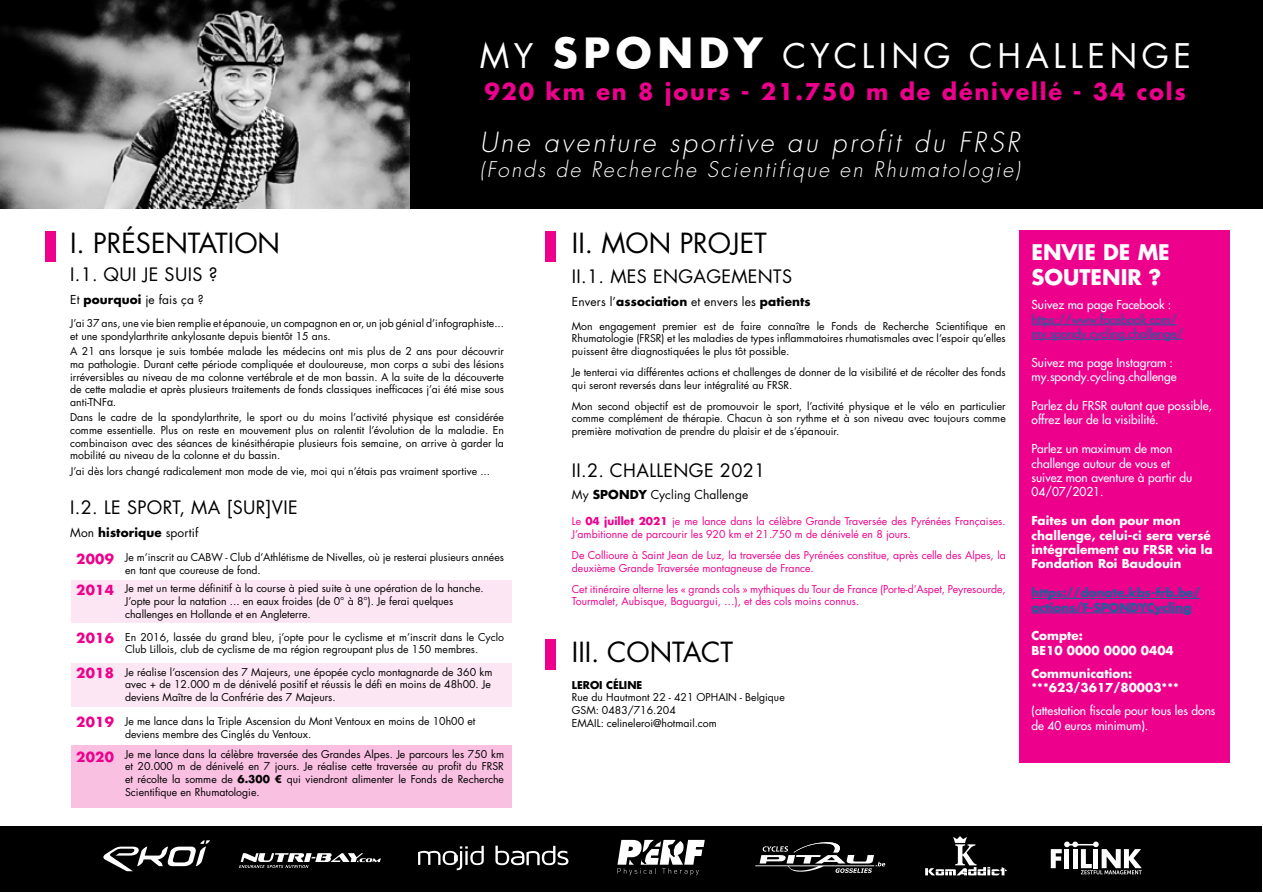
<style>
.page{position:relative;width:1263px;height:893px;background:#fff}
.page>*{position:absolute;margin:0;border:0;box-sizing:border-box;transform-origin:0 0}
.t1{font:33px "Futura LT Pro";letter-spacing:.14em;color:#fff}
.t2{font:27px "Futura LT Pro";color:#000}
.t3{font:italic 300 27px "Futura LT Pro";letter-spacing:.1em;color:#fff}
.t4{font:700 22.5px "Futura LT Pro";letter-spacing:.08em;color:#ec008c}
.t5{font:italic 300 21px "Futura LT Pro";letter-spacing:.1em;color:#fff}
.t6{font:700 21px/25.2px "Futura LT Pro";color:#fff}
.t7{font:18px "Futura LT Pro";letter-spacing:.02em;color:#000}
.t8{font:700 13.5px "Futura LT Pro";letter-spacing:.02em;color:#ec008c}
.t9{font:500 12px/14.4px "Futura LT Pro";color:#fff}
.t10{font:700 12px/14.4px "Futura LT Pro";color:#fff}
.t11{font:12px "Futura LT Pro";letter-spacing:.01em;color:#000}
.t12{font:500 12px/14.4px "Futura LT Pro";color:#215e9e}
.t13{font:700 12px/14.4px "Futura LT Pro";color:#215e9e}
.t14{font:10.5px/12.6px "Futura LT Pro";color:#000}
.t15{font:10.5px/12.6px "Futura LT Pro";color:#ec008c}
.t16{font:700 10.5px "Futura LT Pro";color:#000}
.s1{font-weight:700;font-size:40.5px}
.s2{font-weight:700}
.s3{font-family:"Arial"}
</style>
<div class="page">
<div style="left:45px;top:231px;width:10px;height:31px;background:#ec008c"></div>
<div style="left:545px;top:231px;width:11px;height:31px;background:#ec008c"></div>
<div style="left:545px;top:639px;width:11px;height:31px;background:#ec008c"></div>
<img style="left:0;top:0;width:513px;height:209px">
<div style="left:71px;top:580px;width:441px;height:43px;background:#fde6f3"></div>
<div style="left:71px;top:663px;width:441px;height:43px;background:#fde6f3"></div>
<div style="left:71px;top:745px;width:441px;height:63px;background:#fac0e2"></div>
<div style="left:410px;top:1px;width:853px;height:208px;background:#000"></div>
<div style="left:1019px;top:231px;width:211px;height:532px;background:#ec008c"></div>
<hr style="left:1031px;top:325px;width:146px;height:1px;background:#215e9e">
<hr style="left:1031px;top:339px;width:152px;height:1px;background:#215e9e">
<hr style="left:1031px;top:598px;width:169px;height:1px;background:#215e9e">
<hr style="left:1031px;top:613px;width:160px;height:1px;background:#215e9e">
<div style="left:1px;top:826px;width:1261px;height:66px;background:#000"></div>
<svg style="left:755px;top:842px;width:130px;height:31px"></svg>
<svg style="left:925px;top:836px;width:82px;height:39px"></svg>
<svg style="left:418px;top:846px;width:66px;height:24px"></svg>
<svg style="left:495px;top:846px;width:73px;height:19px"></svg>
<svg style="left:239px;top:853px;width:142px;height:15px"></svg>
<svg style="left:1051px;top:841px;width:91px;height:33px"></svg>
<svg style="left:617px;top:840px;width:87px;height:35px"></svg>
<svg style="left:103px;top:840px;width:107px;height:31px"></svg>
<h1 class="t1" style="left:480px;top:34px;width:713px">MY <span class="s1">SPONDY</span> CYCLING CHALLENGE</h1>
<h3 class="t4" style="left:484px;top:74px;width:703px">920 km en 8 jours - 21.750 m de dénivellé - 34 cols</h3>
<h2 class="t3" style="left:480px;top:125px;width:541px">Une aventure sportive au profit du FRSR</h2>
<h3 class="t5" style="left:480px;top:156px;width:542px">(Fonds de Recherche Scientifique en Rhumatologie)</h3>
<h2 class="t2" style="left:70px;top:225px;width:211px">I. PRÉSENTATION</h2>
<h3 class="t7" style="left:70px;top:262px;width:149px">I.1. QUI JE SUIS ?</h3>
<p class="t11" style="left:70px;top:291px;width:135px">Et <span class="s2">pourquoi</span> je fais ça ?</p>
<p class="t14" style="left:70px;top:317px;width:435px">J’ai 37 ans, une vie bien remplie et épanouie, un compagnon en or, un job génial d’infographiste... et une spondylarthrite ankylosante depuis bientôt 15 ans.</p>
<p class="t14" style="left:70px;top:345px;width:435px;text-align:justify">A 21 ans lorsque je suis tombée malade les médecins ont mis plus de 2 ans pour découvrir ma pathologie. Durant cette période compliquée et douloureuse, mon corps a subi des lésions irréversibles au niveau de ma colonne vertébrale et de mon bassin. A la suite de la découverte de cette maladie et après plusieurs traitements de fonds classiques inefficaces j’ai été mise sous anti-TNF<span class="s3">α.</span></p>
<p class="t14" style="left:70px;top:411px;width:435px;text-align:justify">Dans le cadre de la spondylarthrite, le sport ou du moins l’activité physique est considérée comme essentielle. Plus on reste en mouvement plus on ralentit l’évolution de la maladie. En combinaison avec des séances de kinésithérapie plusieurs fois semaine, on arrive à garder la mobilité au niveau de la colonne et du bassin.</p>
<p class="t14" style="left:70px;top:464px;width:421px">J’ai dès lors changé radicalement mon mode de vie, moi qui n’étais pas vraiment sportive ...</p>
<h3 class="t7" style="left:70px;top:495px;width:229px">I.2. LE SPORT, MA [SUR]VIE</h3>
<p class="t11" style="left:70px;top:524px;width:130px">Mon <span class="s2">historique</span> sportif</p>
<p class="t8" style="left:76px;top:548px;width:39px">2009</p>
<p class="t8" style="left:76px;top:579px;width:39px">2014</p>
<p class="t8" style="left:76px;top:628px;width:39px">2016</p>
<p class="t8" style="left:76px;top:663px;width:39px">2018</p>
<p class="t8" style="left:76px;top:712px;width:39px">2019</p>
<p class="t8" style="left:76px;top:746px;width:39px">2020</p>
<p class="t14" style="left:125px;top:551px;width:380px">Je m’inscrit au CABW - Club d’Athlétisme de Nivelles, où je resterai plusieurs années en tant que coureuse de fond.</p>
<p class="t14" style="left:125px;top:582px;width:360px">Je met un terme définitif à la course à pied suite à une opération de la hanche.<br>J’opte pour la natation ... en eaux froides (de 0° à 8°). Je ferai quelques challenges en Hollande et en Angleterre.</p>
<p class="t14" style="left:125px;top:630px;width:380px">En 2016, lassée du grand bleu, j’opte pour le cyclisme et m’inscrit dans le Cyclo<br>Club Lillois, club de cyclisme de ma région regroupant plus de 150 membres.</p>
<p class="t14" style="left:125px;top:665px;width:369px">Je réalise l’ascension des 7 Majeurs, une épopée cyclo montagnarde de 360 km avec + de 12.000 m de dénivelé positif et réussis le défi en moins de 48h00. Je deviens Maître de la Confrérie des 7 Majeurs.</p>
<p class="t14" style="left:125px;top:715px;width:352px">Je me lance dans la Triple Ascension du Mont Ventoux en moins de 10h00 et deviens membre des Cinglés du Ventoux.</p>
<p class="t14" style="left:125px;top:748px;width:380px;text-align:justify">Je me lance dans la célèbre traversée des Grandes Alpes. Je parcours les 750 km et 20.000 m de dénivelé en 7 jours. Je réalise cette traversée au profit du FRSR et récolte la somme de <span class="s2">6.300 €</span> qui viendront alimenter le Fonds de Recherche Scientifique en Rhumatologie.</p>
<h2 class="t2" style="left:572px;top:225px;width:196px">II. MON PROJET</h2>
<h3 class="t7" style="left:572px;top:264px;width:222px">II.1. MES ENGAGEMENTS</h3>
<p class="t11" style="left:572px;top:293px;width:240px">Envers l’<span class="s2">association</span> et envers les <span class="s2">patients</span></p>
<p class="t14" style="left:572px;top:320px;width:435px;text-align:justify">Mon engagement premier est de faire connaître le Fonds de Recherche Scientifique en Rhumatologie (FRSR) et les maladies de types inflammatoires rhumatismales avec l’espoir qu’elles puissent être diagnostiquées le plus tôt possible.</p>
<p class="t14" style="left:572px;top:366px;width:435px">Je tenterai via différentes actions et challenges de donner de la visibilité et de récolter des fonds qui seront reversés dans leur intégralité au FRSR.</p>
<p class="t14" style="left:572px;top:400px;width:435px;text-align:justify">Mon second objectif est de promouvoir le sport, l’activité physique et le vélo en particulier comme complément de thérapie. Chacun à son rythme et à son niveau avec toujours comme première motivation de prendre du plaisir et de s’épanouir.</p>
<h3 class="t7" style="left:572px;top:458px;width:195px">II.2. CHALLENGE 2021</h3>
<p class="t11" style="left:572px;top:487px;width:178px">My <span class="s2">SPONDY</span> Cycling Challenge</p>
<p class="t15" style="left:572px;top:515px;width:435px">Le <span class="s2">04 juillet 2021</span> je me lance dans la célèbre Grande Traversée des Pyrénées Françaises.<br>J’ambitionne de parcourir les 920 km et 21.750 m de dénivelé en 8 jours.</p>
<p class="t15" style="left:572px;top:549px;width:435px">De Collioure à Saint Jean de Luz, la traversée des Pyrénées constitue, après celle des Alpes, la deuxième Grande Traversée montagneuse de France.</p>
<p class="t15" style="left:572px;top:582px;width:435px">Cet itinéraire alterne les « grands cols » mythiques du Tour de France (Porte-d’Aspet, Peyresourde,<br>Tourmalet, Aubisque, Baguargui, …), et des cols moins connus.</p>
<h2 class="t2" style="left:572px;top:633px;width:163px">III. CONTACT</h2>
<p class="t16" style="left:572px;top:677px;width:72px">LEROI CÉLINE</p>
<p class="t14" style="left:572px;top:691px;width:214px">Rue du Hautmont 22 - 421 OPHAIN - Belgique<br>GSM: 0483/716.204<br>EMAIL: celineleroi@hotmail.com</p>
<h3 class="t6" style="left:1031px;top:239px;width:140px">ENVIE DE ME<br>SOUTENIR ?</h3>
<p class="t9" style="left:1031px;top:297px;width:141px">Suivez ma page Facebook :</p>
<p class="t12" style="left:1031px;top:311px;width:153px">https://www.facebook.com/ my.spondy.cycling.challenge/</p>
<p class="t9" style="left:1031px;top:355px;width:147px">Suivez ma page Instagram : my.spondy.cycling.challenge</p>
<p class="t9" style="left:1031px;top:398px;width:182px">Parlez du FRSR autant que possible, offrez leur de la visibilité.</p>
<p class="t9" style="left:1031px;top:441px;width:162px">Parlez un maximum de mon challenge autour de vous et suivez mon aventure à partir du<br>04/07/2021.</p>
<p class="t10" style="left:1031px;top:513px;width:183px">Faites un don pour mon challenge, celui-ci sera versé intégralement au FRSR via la<br>Fondation Roi Baudouin</p>
<p class="t13" style="left:1031px;top:585px;width:170px">https://donate.kbs-frb.be/ actions/F-SPONDYCycling</p>
<p class="t10" style="left:1031px;top:628px;width:144px">Compte:<br>BE10 0000 0000 0404</p>
<p class="t10" style="left:1031px;top:666px;width:149px">Communication: ***623/3617/80003***</p>
<p class="t9" style="left:1031px;top:703px;width:186px">(attestation fiscale pour tous les dons de 40 euros minimum).</p>
</div>
